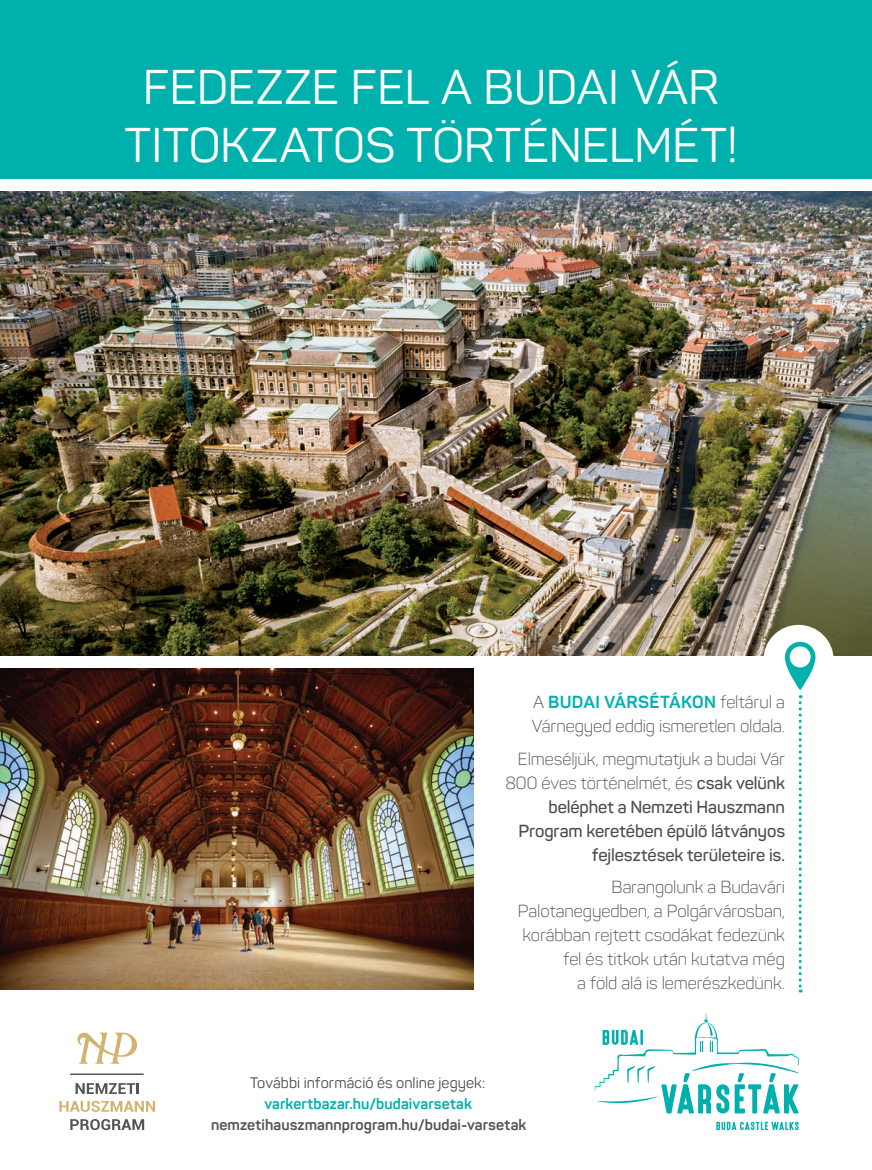
<style>
.page{position:relative;width:872px;height:1170px;background:#fff}
.page>*{position:absolute;margin:0;border:0;box-sizing:border-box;transform-origin:0 0}
.t1{font:48px/57.6px "Panton";letter-spacing:-.005em;color:#fff;text-align:center}
.t2{font:300 17.25px/24px "Panton";letter-spacing:-.005em;color:#4b4c4d}
.t3{font:600 17.25px/24px "Panton";letter-spacing:-.005em;color:#4b4c4d;text-align:right}
.t4{font:700 15px/21px "Panton";letter-spacing:.005em;color:#545552;text-align:center}
.s1{font-weight:700;color:#00b0ad}
.s2{font-weight:300}
.s3{font-weight:400;color:#4b4c4d}
.s4{color:#00b0ad}
</style>
<div class="page">
<div style="left:0;top:0;width:872px;height:178px;background:#00b0ad"></div>
<svg style="left:716px;top:1121px;width:82px;height:8px"></svg>
<svg style="left:595px;top:1013px;width:203px;height:100px"></svg>
<img style="left:0;top:191px;width:872px;height:464px">
<svg style="left:76px;top:1083px;width:63px;height:10px"></svg>
<svg style="left:59px;top:1100px;width:96px;height:11px"></svg>
<svg style="left:70px;top:1119px;width:74px;height:10px"></svg>
<svg style="left:70px;top:1073px;width:74px;height:1px"></svg>
<svg style="left:77px;top:1032px;width:60px;height:31px"></svg>
<div style="left:763px;top:624px;width:70px;height:71px;background:#fff;border-radius:50%"></div>
<svg style="left:785px;top:641px;width:30px;height:49px"></svg>
<div style="left:789px;top:646px;width:21px;height:21px;background:#fff;border-radius:50%"></div>
<svg style="left:798px;top:695px;width:3px;height:297px"></svg>
<img style="left:0;top:668px;width:474px;height:321px">
<p class="t1" style="left:125px;top:58px;width:614px">FEDEZZE FEL A BUDAI VÁR<br>TITOKZATOS TÖRTÉNELMÉT!</p>
<p class="t2" style="left:531px;top:690px;width:255px">A <span class="s1">BUDAI VÁRSÉTÁKON</span> feltárul a<br>Várnegyed eddig ismeretlen oldala.</p>
<p class="t3" style="left:505px;top:746px;width:281px"><span class="s2">Elmeséljük, megmutatjuk a budai Vár 800 éves történelmét, és</span> csak velünk beléphet a Nemzeti Hauszmann Program keretében épülő látványos fejlesztések területeire is.</p>
<p class="t2" style="left:518px;top:875px;width:268px;text-align:right">Barangolunk a Budavári<br>Palotanegyedben, a Polgárvárosban, korábban rejtett csodákat fedezünk fel és titkok után kutatva még<br>a föld alá is lemerészkedünk.</p>
<p class="t4" style="left:211px;top:1072px;width:317px"><span class="s3">További információ és online jegyek: </span><span class="s4">varkertbazar.hu/budaivarsetak </span>nemzetihauszmannprogram.hu/budai-varsetak</p>
</div>
